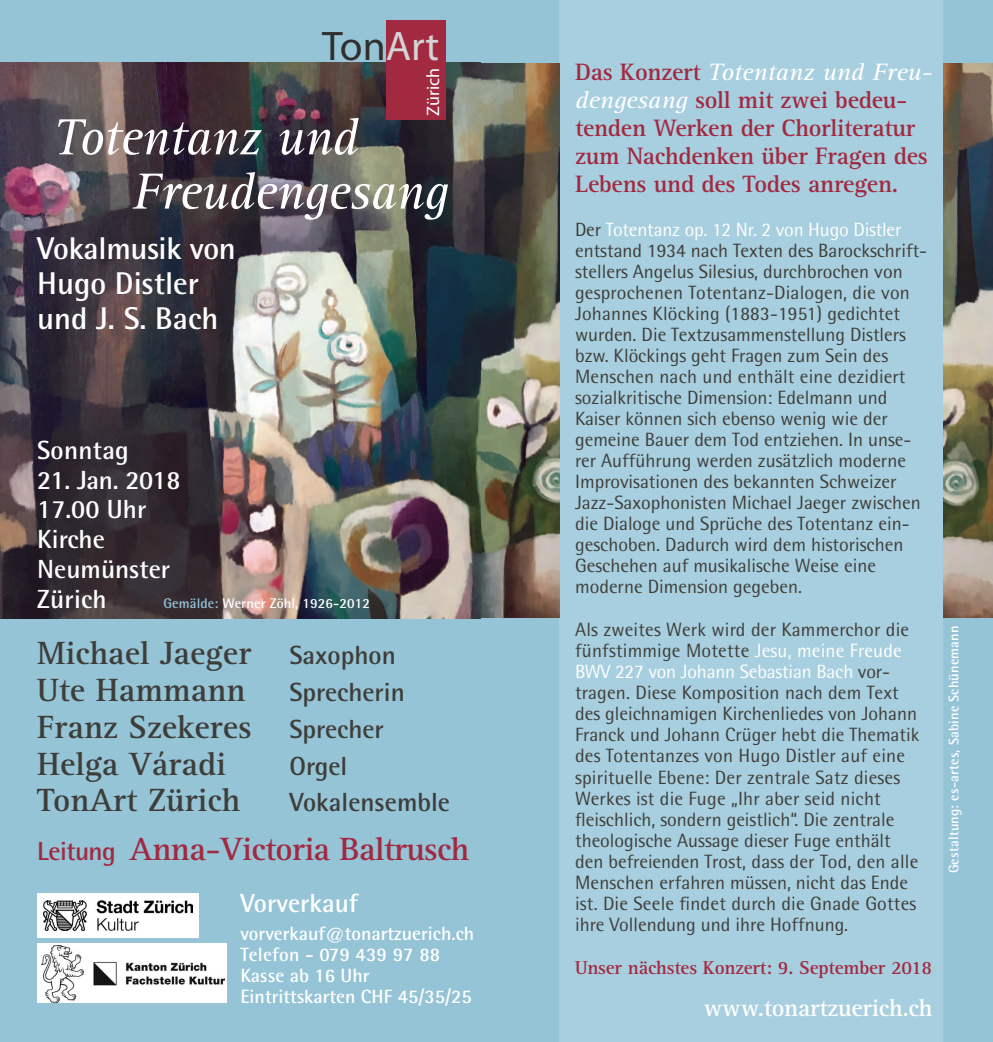
<style>
.page{position:relative;width:993px;height:1042px;background:#fff}
.page>*{position:absolute;margin:0;border:0;box-sizing:border-box;transform-origin:0 0}
.t1{font:italic 52.5px/54.2px "Rotis Serif";letter-spacing:-.01em;color:#fff}
.t2{font:41.48px "Myriad Pro";color:#302f2d}
.t3{font:700 33.25px/36.8px "Rotis Serif";color:#3e3d39}
.t4{font:700 33.25px "Rotis Serif";letter-spacing:-.02em;color:#a12940}
.t5{font:700 31.5px/35px "Rotis Semi Sans";color:#fff}
.t6{font:700 26.25px/29.8px "Rotis Semi Sans";color:#fff}
.t7{font:700 26.25px "Rotis Semi Sans";color:#3e3d39}
.t8{font:700 24.5px/28px "Rotis Serif";letter-spacing:-.01em;color:#a12940}
.t9{font:700 24.5px "Rotis Serif";letter-spacing:-.01em;color:#fff}
.t10{font:19.25px/21px "Rotis Semi Sans";color:#3e3d39}
.t11{font:700 19.25px/21px "Rotis Semi Sans";color:#fff}
.t12{font:700 19.25px "Rotis Serif";letter-spacing:-.01em;color:#a12940}
.t13{font:18.03px "Myriad Pro";color:#fff}
.t14{font:700 14px "Rotis Semi Sans";letter-spacing:.01em;color:#fff}
.s1{color:#d4d4d5}
.s2{font-family:"Rotis Semi Sans";font-size:26.25px}
.s3{color:#95c4d7}
.s4{font-weight:400;font-style:italic;color:#fff}
.s5{color:#fff}
</style>
<div class="page">
<div style="left:0;top:0;width:511px;height:1042px;background:#95c4d7"></div>
<img style="left:0;top:62px;width:481px;height:556px">
<div style="left:386px;top:20px;width:59px;height:100px;background:#a12940"></div>
<div style="left:37px;top:893px;width:161px;height:45px;background:#fff"></div>
<img style="left:44px;top:900px;width:148px;height:30px">
<div style="left:37px;top:943px;width:190px;height:59px;background:#fff"></div>
<img style="left:42px;top:945px;width:183px;height:57px">
<div style="left:496px;top:0;width:496px;height:1042px;background:#95c4d7"></div>
<img style="left:943px;top:63px;width:49px;height:555px">
<div style="left:559px;top:0;width:384px;height:1042px;background:#a8cfdf"></div>
<img style="left:481px;top:63px;width:78px;height:555px">
<h2 class="t2" style="left:322px;top:21px;width:118px">Ton<span class="s1">Art</span></h2>
<p class="t13" style="left:422px;top:116px;width:49px;rotate:-90deg">Zürich</p>
<h1 class="t1" style="left:132px;top:112px;width:317px;text-indent:-79px">Totentanz und<br>Freudengesang</h1>
<h3 class="t5" style="left:37px;top:231px;width:200px">Vokalmusik von<br>Hugo Distler und J. S. Bach</h3>
<h3 class="t6" style="left:37px;top:435px;width:93px">Sonntag</h3>
<h3 class="t6" style="left:37px;top:464px;width:145px">21. Jan. 2018<br>17.00 Uhr<br>Kirche<br>Neumünster<br>Zürich</h3>
<h3 class="t3" style="left:37px;top:635px;width:369px">Michael Jaeger <span class="s2">Saxophon<br></span>Ute Hammann <span class="s2">Sprecherin<br></span>Franz Szekeres <span class="s2">Sprecher<br></span>Helga Váradi</h3>
<p class="t14" style="left:163px;top:595px;width:208px"><span class="s3">Gemälde:</span> Werner Zöhl, 1926-2012</p>
<h3 class="t7" style="left:289px;top:749px;width:59px">Orgel</h3>
<h3 class="t3" style="left:37px;top:782px;width:204px">TonArt Zürich</h3>
<h3 class="t7" style="left:289px;top:786px;width:162px">Vokalensemble</h3>
<h3 class="t4" style="left:37px;top:830px;width:433px"><span class="s2">Leitung</span> Anna-Victoria Baltrusch</h3>
<h3 class="t6" style="left:240px;top:887px;width:119px">Vorverkauf</h3>
<p class="t11" style="left:240px;top:922px;width:235px">vorverkauf@tonartzuerich.ch<br>Telefon - 079 439 97 88<br>Kasse ab 16 Uhr<br>Eintrittskarten CHF 45/35/25</p>
<p class="t8" style="left:575px;top:58px;width:359px">Das Konzert <span class="s4">Totentanz und Freu&shy;dengesang</span> soll mit zwei bedeu&shy;tenden Werken der Chorliteratur zum Nachdenken über Fragen des<br>Lebens und des Todes anregen.</p>
<p class="t10" style="left:575px;top:218px;width:353px">Der <span class="s5">Totentanz op. 12 Nr. 2 von Hugo Distler </span>entstand 1934 nach Texten des Barockschrift&shy;stellers Angelus Silesius, durchbrochen von gesprochenen Totentanz-Dialogen, die von Johannes Klöcking (1883-1951) gedichtet wurden. Die Textzusammenstellung Distlers bzw. Klöckings geht Fragen zum Sein des Menschen nach und enthält eine dezidiert sozialkritische Dimension: Edelmann und Kaiser können sich ebenso wenig wie der gemeine Bauer dem Tod entziehen. In unse&shy;rer Aufführung werden zusätzlich moderne Improvisationen des bekannten Schweizer Jazz-Saxophonisten Michael Jaeger zwischen die Dialoge und Sprüche des Totentanz ein&shy;geschoben. Dadurch wird dem historischen Geschehen auf musikalische Weise eine moderne Dimension gegeben.</p>
<p class="t10" style="left:575px;top:619px;width:346px">Als zweites Werk wird der Kammerchor die fünfstimmige Motette <span class="s5">Jesu, meine Freude BWV 227 von Johann Sebastian Bach</span> vor&shy;tragen. Diese Komposition nach dem Text des gleichnamigen Kirchenliedes von Johann Franck und Johann Crüger hebt die Thematik des Totentanzes von Hugo Distler auf eine spirituelle Ebene: Der zentrale Satz dieses Werkes ist die Fuge „Ihr aber seid nicht fleischlich, sondern geistlich“. Die zentrale theologische Aussage dieser Fuge enthält den befreienden Trost, dass der Tod, den alle Menschen erfahren müssen, nicht das Ende ist. Die Seele findet durch die Gnade Gottes ihre Vollendung und ihre Hoffnung.</p>
<p class="t12" style="left:575px;top:956px;width:358px">Unser nächstes Konzert: 9. September 2018</p>
<p class="t9" style="left:703px;top:993px;width:230px">www.tonartzuerich.ch</p>
<p class="t14" style="left:944px;top:873px;width:249px;rotate:-90deg">Gestaltung: es-artes, Sabine Schünemann</p>
</div>
